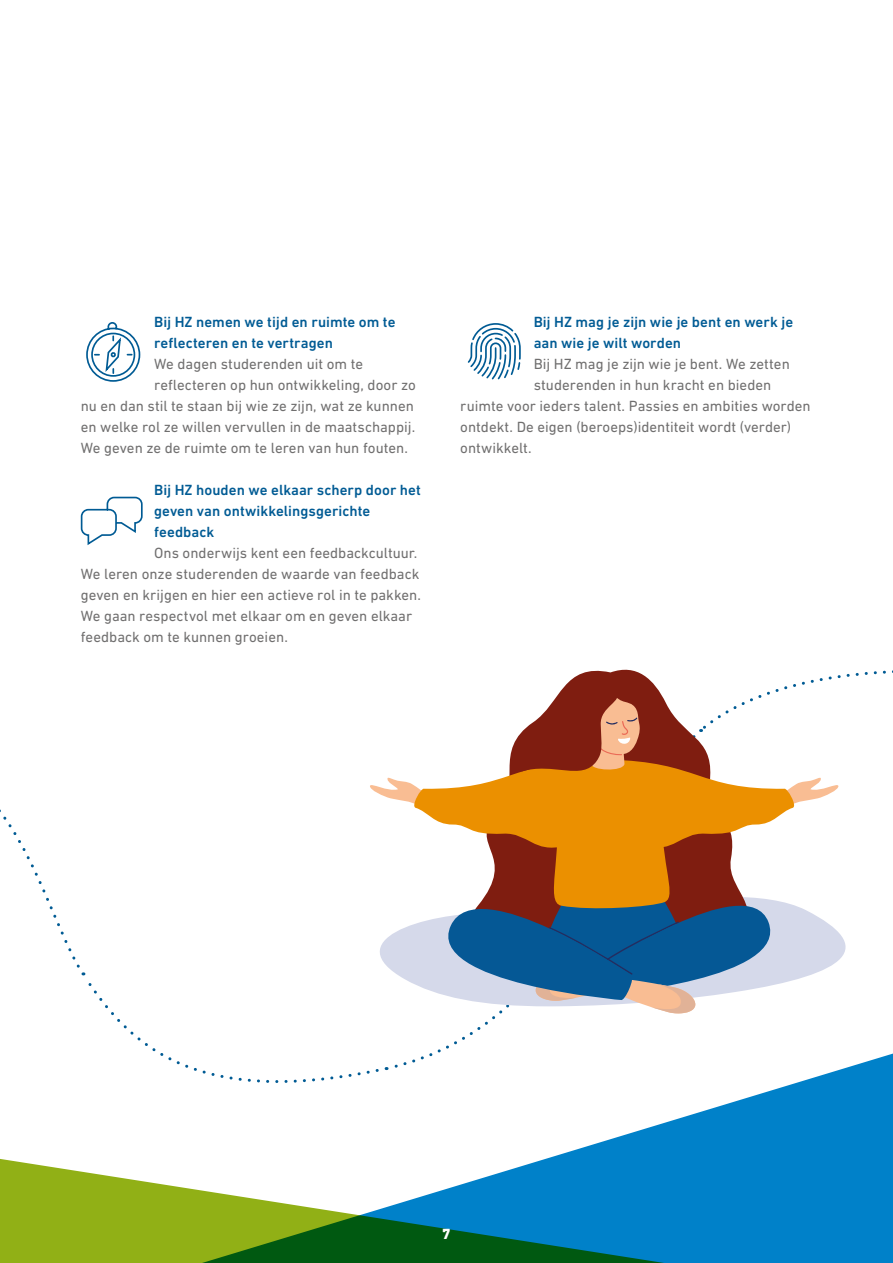
<style>
.page{position:relative;width:893px;height:1263px;background:#fff}
.page>*{position:absolute;margin:0;border:0;box-sizing:border-box;transform-origin:0 0}
.PLATTE_TEKST{font:15px/21px "DIN Next LT Pro";color:#706f6f}
.PLATTE_TEKST-2{font:500 15px/21px "DIN Next LT Pro";letter-spacing:.005em;color:#005b94}
.t1{font:800 15px "DIN Next LT Pro";color:#fff}
</style>
<div class="page">
<svg style="left:614px;top:1108px;width:279px;height:155px;background:#2191d0"></svg>
<svg style="left:0;top:1138px;width:869px;height:125px"></svg>
<svg style="left:0;top:669px;width:893px;height:439px"></svg>
<svg style="left:86px;top:322px;width:55px;height:60px"></svg>
<svg style="left:80px;top:496px;width:63px;height:49px"></svg>
<svg style="left:467px;top:323px;width:54px;height:57px"></svg>
<p class="PLATTE_TEKST-2" style="left:154px;top:311px;width:243px">Bij HZ nemen we tijd en ruimte om te reflecteren en te vertragen</p>
<p class="PLATTE_TEKST" style="left:154px;top:353px;width:211px">We dagen studerenden uit om te</p>
<p class="PLATTE_TEKST" style="left:154px;top:374px;width:263px">reflecteren op hun ontwikkeling, door zo</p>
<p class="PLATTE_TEKST" style="left:81px;top:395px;width:335px">nu en dan stil te staan bij wie ze zijn, wat ze kunnen</p>
<p class="PLATTE_TEKST" style="left:81px;top:416px;width:336px">en welke rol ze willen vervullen in de maatschappij.</p>
<p class="PLATTE_TEKST" style="left:81px;top:437px;width:329px">We geven ze de ruimte om te leren van hun fouten.</p>
<p class="PLATTE_TEKST-2" style="left:154px;top:479px;width:268px">Bij HZ houden we elkaar scherp door het geven van ontwikkelingsgerichte feedback</p>
<p class="PLATTE_TEKST" style="left:81px;top:542px;width:342px;text-indent:73px">Ons onderwijs kent een feedbackcultuur.<br>We leren onze studerenden de waarde van feedback geven en krijgen en hier een actieve rol in te pakken.<br>We gaan respectvol met elkaar om en geven elkaar feedback om te kunnen groeien.</p>
<p class="PLATTE_TEKST-2" style="left:534px;top:311px;width:261px">Bij HZ mag je zijn wie je bent en werk je aan wie je wilt worden</p>
<p class="PLATTE_TEKST" style="left:534px;top:353px;width:258px">Bij HZ mag je zijn wie je bent. We zetten</p>
<p class="PLATTE_TEKST" style="left:534px;top:374px;width:239px">studerenden in hun kracht en bieden</p>
<p class="PLATTE_TEKST" style="left:460px;top:395px;width:352px">ruimte voor ieders talent. Passies en ambities worden</p>
<p class="PLATTE_TEKST" style="left:460px;top:416px;width:332px">ontdekt. De eigen (beroeps)identiteit wordt (verder)</p>
<p class="PLATTE_TEKST" style="left:460px;top:437px;width:73px">ontwikkelt.</p>
<p class="t1" style="left:442px;top:1225px;width:10px">7</p>
</div>
